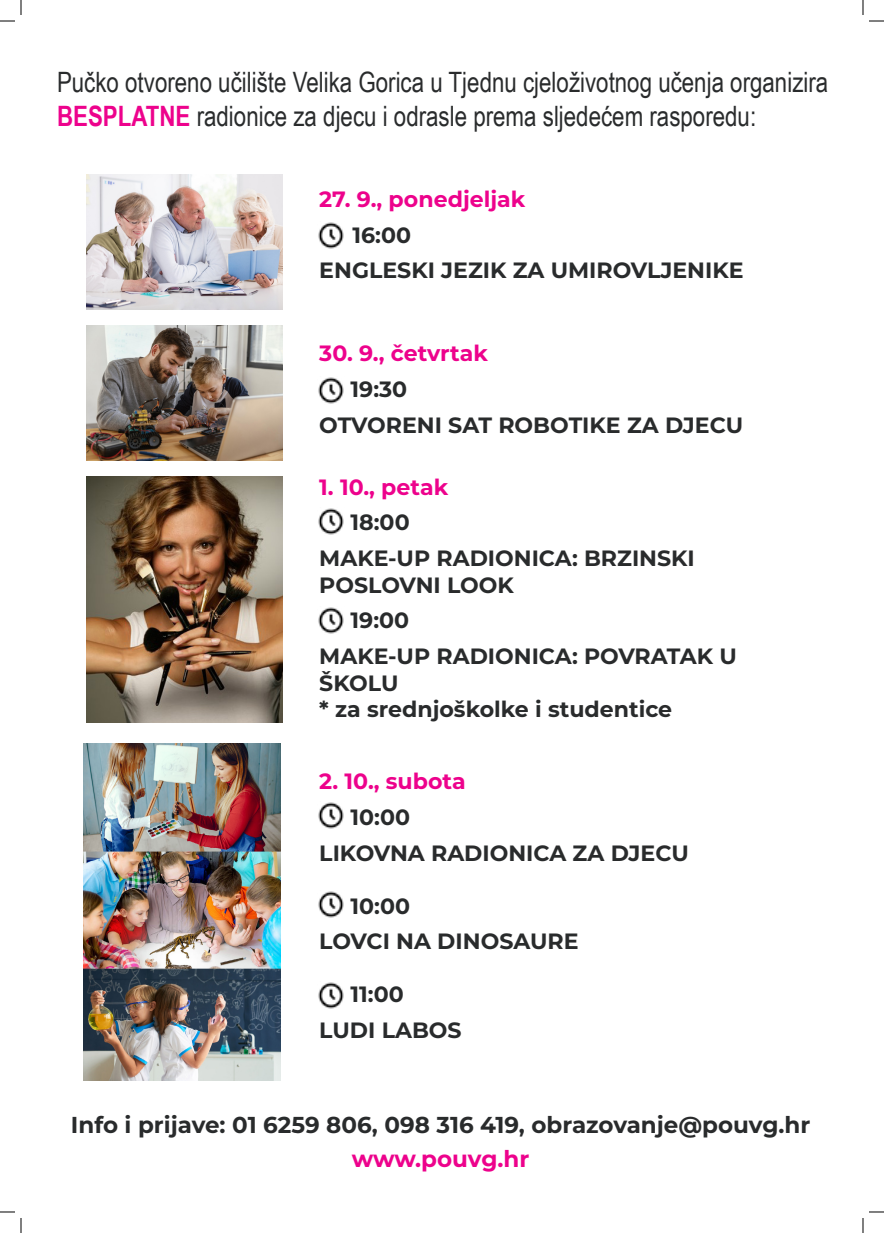
<style>
.page{position:relative;width:884px;height:1233px;background:#fff}
.page>*{position:absolute;margin:0;border:0;box-sizing:border-box;transform-origin:0 0}
.t1{font:28.1px/33.7px "Arial Narrow";color:#292b2c}
.t2{font:700 23px/34px "Montserrat";color:#292b2c;text-align:center}
.t3{font:700 22.1px/26.5px "Montserrat";color:#292b2c}
.t4{font:700 22.1px "Montserrat";color:#ed028c}
.s1{font-weight:700;color:#ed028c}
.s2{color:#ed028c}
</style>
<div class="page">
<img style="left:86px;top:175px;width:197px;height:134px">
<img style="left:86px;top:325px;width:197px;height:135px">
<img style="left:86px;top:476px;width:197px;height:247px">
<img style="left:83px;top:743px;width:197px;height:337px">
<img style="left:318px;top:508px;width:26px;height:27px">
<img style="left:318px;top:607px;width:26px;height:27px">
<img style="left:318px;top:802px;width:26px;height:27px">
<img style="left:318px;top:891px;width:26px;height:27px">
<img style="left:318px;top:982px;width:26px;height:27px">
<img style="left:318px;top:377px;width:26px;height:27px">
<img style="left:318px;top:222px;width:26px;height:27px">
<svg style="left:0;top:1211px;width:15px;height:1px"></svg>
<svg style="left:869px;top:1211px;width:15px;height:1px"></svg>
<svg style="left:0;top:0;width:22px;height:22px"></svg>
<svg style="left:20px;top:1218px;width:2px;height:15px"></svg>
<svg style="left:862px;top:0;width:22px;height:22px"></svg>
<svg style="left:862px;top:1218px;width:2px;height:15px"></svg>
<p class="t1" style="left:57px;top:65px;width:773px">Pučko otvoreno učilište Velika Gorica u Tjednu cjeloživotnog učenja organizira<br><span class="s1">BESPLATNE</span> radionice za djecu i odrasle prema sljedećem rasporedu:</p>
<p class="t4" style="left:319px;top:183px;width:208px">27. 9., ponedjeljak</p>
<p class="t3" style="left:352px;top:220px;width:60px">16:00</p>
<p class="t3" style="left:319px;top:256px;width:426px">ENGLESKI JEZIK ZA UMIROVLJENIKE</p>
<p class="t4" style="left:319px;top:338px;width:170px">30. 9., četvrtak</p>
<p class="t3" style="left:351px;top:375px;width:58px">19:30</p>
<p class="t3" style="left:319px;top:411px;width:425px">OTVORENI SAT ROBOTIKE ZA DJECU</p>
<p class="t4" style="left:319px;top:471px;width:130px">1. 10., petak</p>
<p class="t3" style="left:351px;top:508px;width:61px">18:00</p>
<p class="t3" style="left:319px;top:544px;width:377px">MAKE-UP RADIONICA: BRZINSKI<br>POSLOVNI LOOK</p>
<p class="t3" style="left:351px;top:606px;width:60px">19:00</p>
<p class="t3" style="left:319px;top:642px;width:419px">MAKE-UP RADIONICA: POVRATAK U<br>ŠKOLU<br>* za srednjoškolke i studentice</p>
<p class="t4" style="left:319px;top:765px;width:148px">2. 10., subota</p>
<p class="t3" style="left:351px;top:802px;width:61px">10:00</p>
<p class="t3" style="left:319px;top:838px;width:371px">LIKOVNA RADIONICA ZA DJECU</p>
<p class="t3" style="left:351px;top:891px;width:61px">10:00</p>
<p class="t3" style="left:319px;top:927px;width:261px">LOVCI NA DINOSAURE</p>
<p class="t3" style="left:351px;top:980px;width:55px">11:00</p>
<p class="t3" style="left:319px;top:1016px;width:144px">LUDI LABOS</p>
<p class="t2" style="left:71px;top:1106px;width:741px">Info i prijave: 01 6259 806, 098 316 419, obrazovanje@pouvg.hr <span class="s2">www.pouvg.hr</span></p>
</div>
